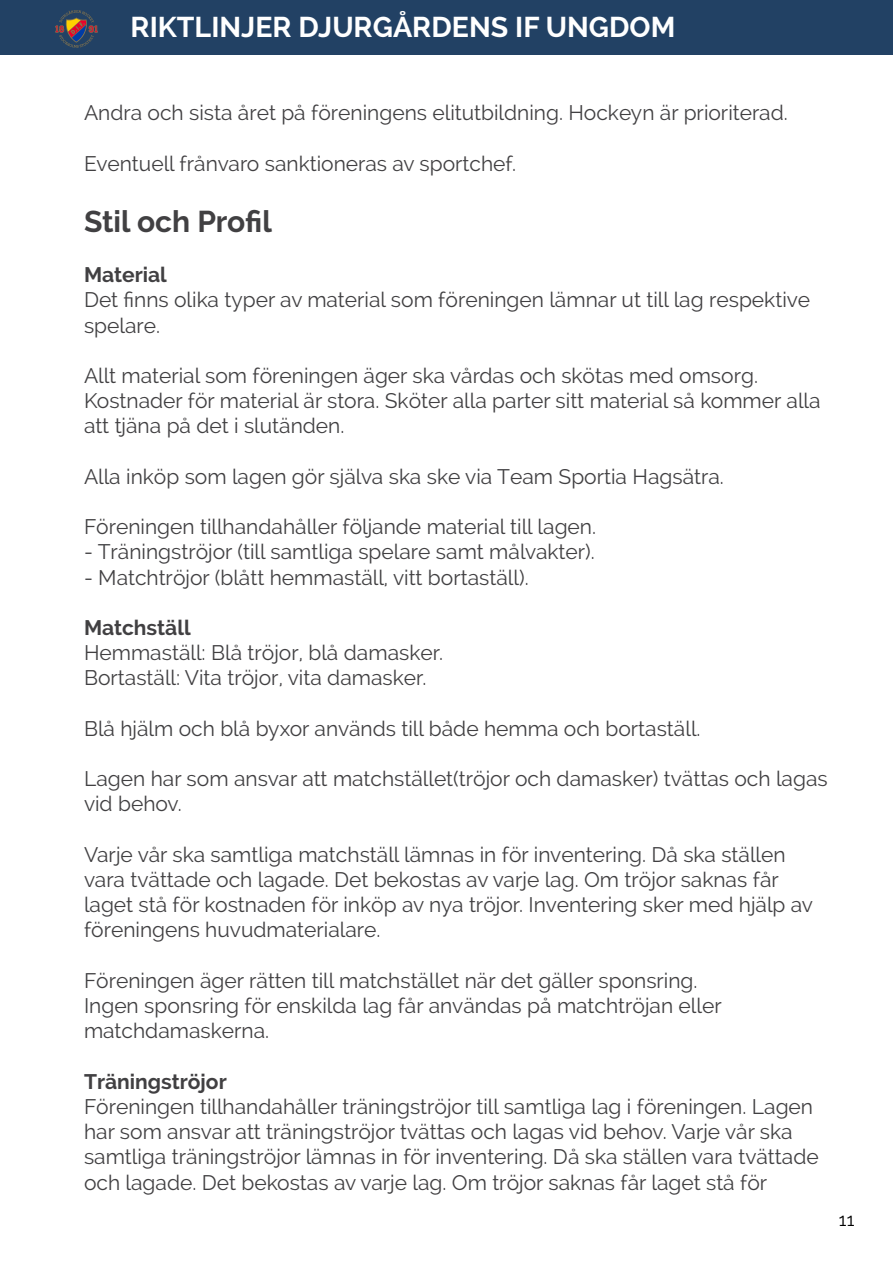
<style>
.page{position:relative;width:893px;height:1263px;background:#fff}
.page>*{position:absolute;margin:0;border:0;box-sizing:border-box;transform-origin:0 0}
.t1{font:700 30px "Raleway";color:#414042}
.t2{font:700 28.5px "Raleway";color:#fff}
.t3{font:21px/25.2px "Raleway";color:#414042}
.t4{font:700 21px "Raleway";color:#414042}
.t5{font:18px "Raleway";color:#000}
</style>
<div class="page">
<div style="left:0;top:0;width:893px;height:55px;background:#224164"></div>
<svg style="left:55px;top:10px;width:43px;height:38px"></svg>
<h2 class="t2" style="left:130px;top:11px;width:546px">RIKTLINJER DJURGÅRDENS IF UNGDOM</h2>
<p class="t3" style="left:84px;top:100px;width:705px">Andra och sista året på föreningens elitutbildning. Hockeyn är prioriterad.</p>
<p class="t3" style="left:84px;top:151px;width:434px">Eventuell frånvaro sanktioneras av sportchef.</p>
<h1 class="t1" style="left:84px;top:204px;width:189px">Stil och Profil</h1>
<p class="t4" style="left:84px;top:263px;width:84px">Material</p>
<p class="t3" style="left:84px;top:287px;width:728px">Det finns olika typer av material som föreningen lämnar ut till lag respektive spelare.</p>
<p class="t3" style="left:84px;top:363px;width:738px">Allt material som föreningen äger ska vårdas och skötas med omsorg.<br>Kostnader för material är stora. Sköter alla parter sitt material så kommer alla att tjäna på det i slutänden.</p>
<p class="t3" style="left:84px;top:464px;width:641px">Alla inköp som lagen gör själva ska ske via Team Sportia Hagsätra.</p>
<p class="t3" style="left:84px;top:514px;width:514px">Föreningen tillhandahåller följande material till lagen.</p>
<p class="t3" style="left:84px;top:539px;width:512px">- Träningströjor (till samtliga spelare samt målvakter).</p>
<p class="t3" style="left:84px;top:565px;width:446px">- Matchtröjor (blått hemmaställ, vitt bortaställ).</p>
<p class="t4" style="left:84px;top:616px;width:108px">Matchställ</p>
<p class="t3" style="left:84px;top:640px;width:361px">Hemmaställ: Blå tröjor, blå damasker.<br>Bortaställ: Vita tröjor, vita damasker.</p>
<p class="t3" style="left:84px;top:716px;width:618px">Blå hjälm och blå byxor används till både hemma och bortaställ.</p>
<p class="t3" style="left:84px;top:766px;width:745px">Lagen har som ansvar att matchstället(tröjor och damasker) tvättas och lagas vid behov.</p>
<p class="t3" style="left:84px;top:842px;width:731px">Varje vår ska samtliga matchställ lämnas in för inventering. Då ska ställen vara tvättade och lagade. Det bekostas av varje lag. Om tröjor saknas får laget stå för kostnaden för inköp av nya tröjor. Inventering sker med hjälp av föreningens huvudmaterialare.</p>
<p class="t3" style="left:84px;top:968px;width:639px">Föreningen äger rätten till matchstället när det gäller sponsring.<br>Ingen sponsring för enskilda lag får användas på matchtröjan eller matchdamaskerna.</p>
<p class="t4" style="left:84px;top:1069px;width:144px">Träningströjor</p>
<p class="t3" style="left:84px;top:1094px;width:736px">Föreningen tillhandahåller träningströjor till samtliga lag i föreningen. Lagen har som ansvar att träningströjor tvättas och lagas vid behov. Varje vår ska samtliga träningströjor lämnas in för inventering. Då ska ställen vara tvättade och lagade. Det bekostas av varje lag. Om tröjor saknas får laget stå för</p>
<p class="t5" style="left:839px;top:1209px;width:17px">11</p>
</div>
